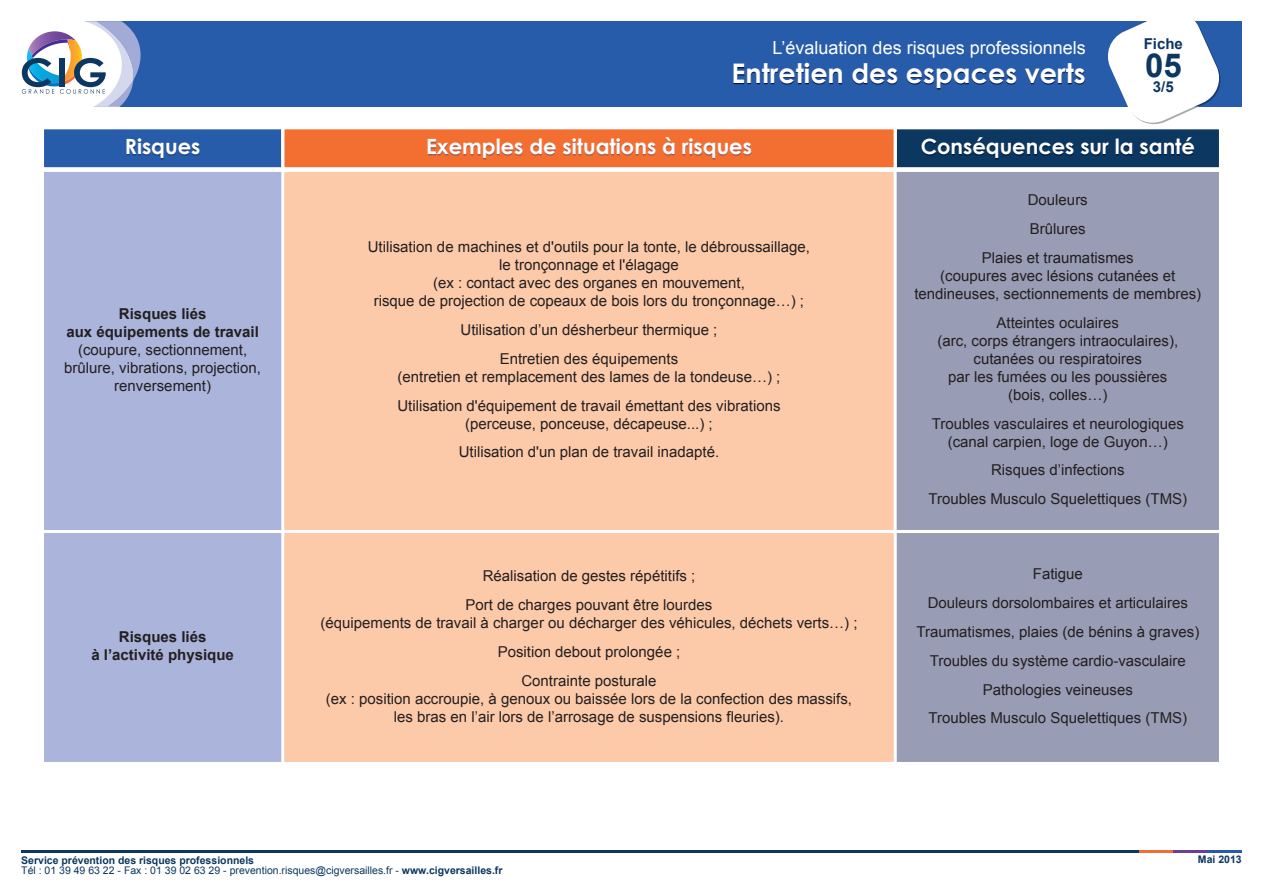
<style>
.page{position:relative;width:1263px;height:893px;background:#fff}
.page>*{position:absolute;margin:0;border:0;box-sizing:border-box;transform-origin:0 0}
.t1{font:700 33px "Arial";color:#0c3761}
.t2{font:700 27px "Century Gothic";color:#fff}
.t3{font:700 21px "Century Gothic";color:#fff}
.t4{font:18px "Arial";color:#fff}
.t5{font:15px/28.8px "Arial";color:#231f20;text-align:center}
.t6{font:700 15px/18px "Arial";color:#231f20;text-align:center}
.t7{font:700 15px "Arial";color:#0c3761}
.t8{font:10.5px "Arial";color:#0c3761}
.t9{font:700 10.5px "Arial";color:#0c3761}
.s1{font-weight:700}
</style>
<div class="page">
<div style="left:56px;top:21px;width:1186px;height:85px;background:#275caa"></div>
<svg style="left:21px;top:21px;width:121px;height:86px"></svg>
<svg style="left:1104px;top:18px;width:119px;height:107px"></svg>
<div style="left:44px;top:533px;width:237px;height:229px;background:#abb4da"></div>
<div style="left:284px;top:533px;width:610px;height:229px;background:#fcc9a9"></div>
<div style="left:897px;top:533px;width:322px;height:229px;background:#989cb4"></div>
<svg style="left:734px;top:64px;width:163px;height:21px"></svg>
<div style="left:44px;top:172px;width:237px;height:358px;background:#abb4da"></div>
<div style="left:43px;top:170px;width:240px;height:361px;border:2px solid #fff"></div>
<div style="left:284px;top:172px;width:610px;height:358px;background:#fcc9a9"></div>
<div style="left:283px;top:170px;width:612px;height:361px;border:2px solid #fff"></div>
<div style="left:897px;top:172px;width:322px;height:358px;background:#989cb4"></div>
<hr style="left:21px;top:850px;width:1129px;height:3px;background:#0c3761">
<hr style="left:1140px;top:850px;width:34px;height:3px;background:#f36e31">
<hr style="left:1174px;top:850px;width:34px;height:3px;background:#6b3e98">
<hr style="left:1208px;top:850px;width:34px;height:3px;background:#275caa">
<div style="left:44px;top:129px;width:237px;height:38px;background:#275caa"></div>
<div style="left:284px;top:129px;width:610px;height:38px;background:#f36e31"></div>
<svg style="left:127px;top:140px;width:73px;height:20px"></svg>
<svg style="left:428px;top:140px;width:128px;height:20px"></svg>
<div style="left:43px;top:128px;width:240px;height:41px;border:2px solid #fff"></div>
<div style="left:283px;top:128px;width:612px;height:41px;border:2px solid #fff"></div>
<div style="left:897px;top:129px;width:322px;height:38px;background:#0c3761"></div>
<svg style="left:922px;top:138px;width:103px;height:22px"></svg>
<div style="left:895px;top:128px;width:325px;height:41px;border:2px solid #fff"></div>
<p class="t4" style="left:772px;top:38px;width:315px">L’évaluation des risques professionnels</p>
<h2 class="t2" style="left:731px;top:56px;width:356px">Entretien des espaces verts</h2>
<p class="t7" style="left:1144px;top:35px;width:41px">Fiche</p>
<h1 class="t1" style="left:1145px;top:48px;width:38px">05</h1>
<p class="t7" style="left:1153px;top:79px;width:22px">3/5</p>
<h3 class="t3" style="left:125px;top:133px;width:77px">Risques</h3>
<h3 class="t3" style="left:426px;top:133px;width:327px">Exemples de situations à risques</h3>
<h3 class="t3" style="left:921px;top:133px;width:276px">Conséquences sur la santé</h3>
<p class="t6" style="left:66px;top:305px;width:194px">Risques liés<br>aux équipements de travail</p>
<p class="t5" style="left:64px;top:341px;width:198px;line-height:18px">(coupure, sectionnement, brûlure, vibrations, projection, renversement)</p>
<p class="t6" style="left:91px;top:628px;width:144px">Risques liés<br>à l’activité physique</p>
<p class="t5" style="left:368px;top:238px;width:444px;line-height:18px">Utilisation de machines et d'outils pour la tonte, le débroussaillage, le tronçonnage et l'élagage<br>(ex : contact avec des organes en mouvement,<br>risque de projection de copeaux de bois lors du tronçonnage…) ;</p>
<p class="t5" style="left:460px;top:315px;width:258px">Utilisation d’un désherbeur thermique ;<br>Entretien des équipements</p>
<p class="t5" style="left:397px;top:362px;width:385px;text-align:left">(entretien et remplacement des lames de la tondeuse…) ;<br>Utilisation d'équipement de travail émettant des vibrations</p>
<p class="t5" style="left:459px;top:409px;width:262px">(perceuse, ponceuse, décapeuse...) ;<br>Utilisation d'un plan de travail inadapté.</p>
<p class="t5" style="left:466px;top:562px;width:248px">Réalisation de gestes répétitifs ;<br>Port de charges pouvant être lourdes</p>
<p class="t5" style="left:320px;top:608px;width:538px">(équipements de travail à charger ou décharger des véhicules, déchets verts…) ;<br>Position debout prolongée ;<br>Contrainte posturale</p>
<p class="t5" style="left:326px;top:689px;width:528px;line-height:18px">(ex : position accroupie, à genoux ou baissée lors de la confection des massifs, les bras en l’air lors de l’arrosage de suspensions fleuries).</p>
<p class="t9" style="left:21px;top:855px;width:234px">Service prévention des risques professionnels</p>
<p class="t8" style="left:21px;top:864px;width:483px">Tél : 01 39 49 63 22 - Fax : 01 39 02 63 29 - prevention.risques@cigversailles.fr - <span class="s1">www.cigversailles.fr</span></p>
<p class="t5" style="left:982px;top:186px;width:153px">Douleurs<br>Brûlures<br>Plaies et traumatismes</p>
<p class="t5" style="left:914px;top:267px;width:288px;line-height:18px">(coupures avec lésions cutanées et tendineuses, sectionnements de membres)</p>
<p class="t5" style="left:937px;top:314px;width:242px;line-height:18px">Atteintes oculaires<br>(arc, corps étrangers intraoculaires), cutanées ou respiratoires<br>par les fumées ou les poussières (bois, colles…)</p>
<p class="t5" style="left:932px;top:414px;width:254px;line-height:18px">Troubles vasculaires et neurologiques (canal carpien, loge de Guyon…)</p>
<p class="t5" style="left:928px;top:456px;width:260px">Risques d’infections<br>Troubles Musculo Squelettiques (TMS)</p>
<p class="t5" style="left:916px;top:560px;width:284px">Fatigue<br>Douleurs dorsolombaires et articulaires<br>Traumatismes, plaies (de bénins à graves)<br>Troubles du système cardio-vasculaire<br>Pathologies veineuses<br>Troubles Musculo Squelettiques (TMS)</p>
<p class="t9" style="left:1198px;top:854px;width:45px">Mai 2013</p>
</div>
